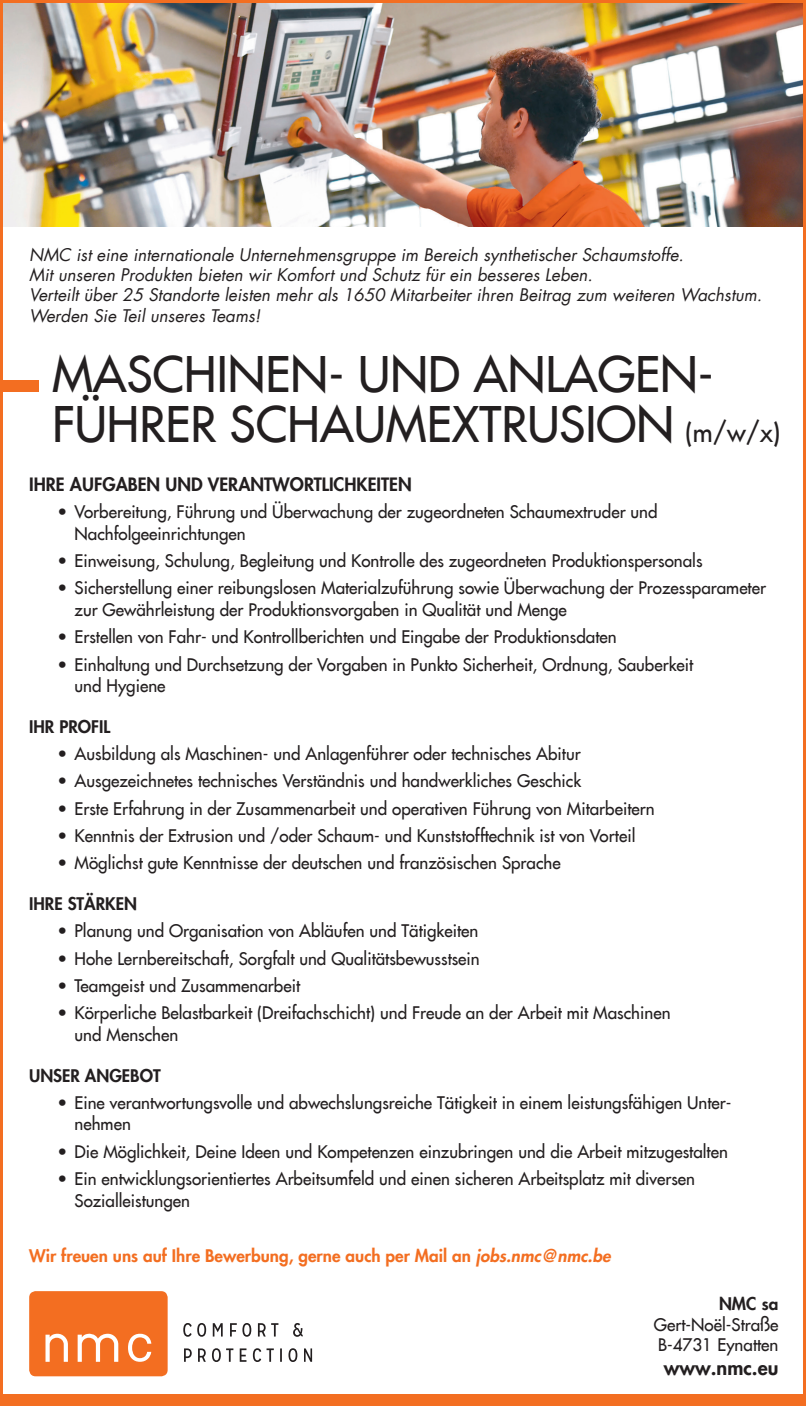
<style>
.page{position:relative;width:806px;height:1406px;background:#fff}
.page>*{position:absolute;margin:0;border:0;box-sizing:border-box;transform-origin:0 0}
.t1{font:48px/50px "Futura LT";color:#231f20}
.t2{font:800 20px "Futura LT";color:#231f20}
.t3{font:800 18px "Futura LT";color:#231f20}
.t4{font:17px/21.6px "Futura LT";color:#231f20}
.t5{font:italic 17px/20.4px "Futura LT";color:#231f20}
.t6{font:800 17px "Futura LT";color:#f36e21}
.t7{font:800 17px "Futura LT";color:#231f20}
.s1{font-size:26px}
.s2{font-style:italic}
</style>
<div class="page">
<div style="left:29px;top:1291px;width:138px;height:85px;background:#f36e21;border-radius:6px"></div>
<svg style="left:45px;top:1333px;width:106px;height:29px"></svg>
<svg style="left:184px;top:1348px;width:128px;height:14px"></svg>
<svg style="left:183px;top:1323px;width:119px;height:14px"></svg>
<img style="left:4px;top:4px;width:797px;height:223px">
<div style="left:0;top:381px;width:38px;height:11px;background:#f36e21"></div>
<div style="left:1px;top:1395px;width:804px;height:11px;background:#f36e21"></div>
<p class="t5" style="left:29px;top:244px;width:734px">NMC ist eine internationale Unternehmensgruppe im Bereich synthetischer Schaumstoffe.<br>Mit unseren Produkten bieten wir Komfort und Schutz für ein besseres Leben.<br>Verteilt über 25 Standorte leisten mehr als 1650 Mitarbeiter ihren Beitrag zum weiteren Wachstum.<br>Werden Sie Teil unseres Teams!</p>
<h1 class="t1" style="left:52px;top:349px;width:729px">MASCHINEN- UND ANLAGEN-<br>FÜHRER SCHAUMEXTRUSION <span class="s1">(m/w/x)</span></h1>
<p class="t3" style="left:29px;top:472px;width:384px">IHRE AUFGABEN UND VERANTWORTLICHKEITEN</p>
<p class="t4" style="left:75px;top:501px;width:584px;text-indent:-17px">• Vorbereitung, Führung und Überwachung der zugeordneten Schaumextruder und<br>Nachfolgeeinrichtungen</p>
<p class="t4" style="left:58px;top:550px;width:646px">• Einweisung, Schulung, Begleitung und Kontrolle des zugeordneten Produktionspersonals</p>
<p class="t4" style="left:75px;top:577px;width:692px;text-indent:-17px">• Sicherstellung einer reibungslosen Materialzuführung sowie Überwachung der Prozessparameter zur Gewährleistung der Produktionsvorgaben in Qualität und Menge</p>
<p class="t4" style="left:58px;top:626px;width:560px">• Erstellen von Fahr- und Kontrollberichten und Eingabe der Produktionsdaten</p>
<p class="t4" style="left:75px;top:653px;width:619px;text-indent:-17px">• Einhaltung und Durchsetzung der Vorgaben in Punkto Sicherheit, Ordnung, Sauberkeit und Hygiene</p>
<p class="t7" style="left:29px;top:715px;width:82px">IHR PROFIL</p>
<p class="t4" style="left:57px;top:743px;width:524px">• Ausbildung als Maschinen- und Anlagenführer oder technisches Abitur</p>
<p class="t4" style="left:57px;top:770px;width:525px">• Ausgezeichnetes technisches Verständnis und handwerkliches Geschick</p>
<p class="t4" style="left:57px;top:798px;width:598px">• Erste Erfahrung in der Zusammenarbeit und operativen Führung von Mitarbeitern</p>
<p class="t4" style="left:57px;top:825px;width:579px">• Kenntnis der Extrusion und /oder Schaum- und Kunststofftechnik ist von Vorteil</p>
<p class="t4" style="left:57px;top:852px;width:504px">• Möglichst gute Kenntnisse der deutschen und französischen Sprache</p>
<p class="t7" style="left:29px;top:892px;width:109px">IHRE STÄRKEN</p>
<p class="t4" style="left:57px;top:920px;width:422px">• Planung und Organisation von Abläufen und Tätigkeiten</p>
<p class="t4" style="left:57px;top:947px;width:423px">• Hohe Lernbereitschaft, Sorgfalt und Qualitätsbewusstsein</p>
<p class="t4" style="left:57px;top:975px;width:244px">• Teamgeist und Zusammenarbeit</p>
<p class="t4" style="left:74px;top:1002px;width:597px;text-indent:-17px">• Körperliche Belastbarkeit (Dreifachschicht) und Freude an der Arbeit mit Maschinen und Menschen</p>
<p class="t7" style="left:29px;top:1064px;width:133px">UNSER ANGEBOT</p>
<p class="t4" style="left:74px;top:1092px;width:658px;text-indent:-17px">• Eine verantwortungsvolle und abwechslungsreiche Tätigkeit in einem leistungsfähigen Unter&shy;nehmen</p>
<p class="t4" style="left:57px;top:1140px;width:671px">• Die Möglichkeit, Deine Ideen und Kompetenzen einzubringen und die Arbeit mitzugestalten</p>
<p class="t4" style="left:74px;top:1168px;width:621px;text-indent:-17px">• Ein entwicklungsorientiertes Arbeitsumfeld und einen sicheren Arbeitsplatz mit diversen<br>Sozialleistungen</p>
<p class="t6" style="left:29px;top:1244px;width:582px">Wir freuen uns auf Ihre Bewerbung, gerne auch per Mail an <span class="s2">jobs.nmc@nmc.be</span></p>
<p class="t7" style="left:718px;top:1293px;width:61px">NMC sa</p>
<p class="t4" style="left:653px;top:1314px;width:126px;line-height:20.4px">Gert-Noël-Straße<br>B-4731 Eynatten</p>
<p class="t2" style="left:663px;top:1354px;width:116px">www.nmc.eu</p>
</div>
